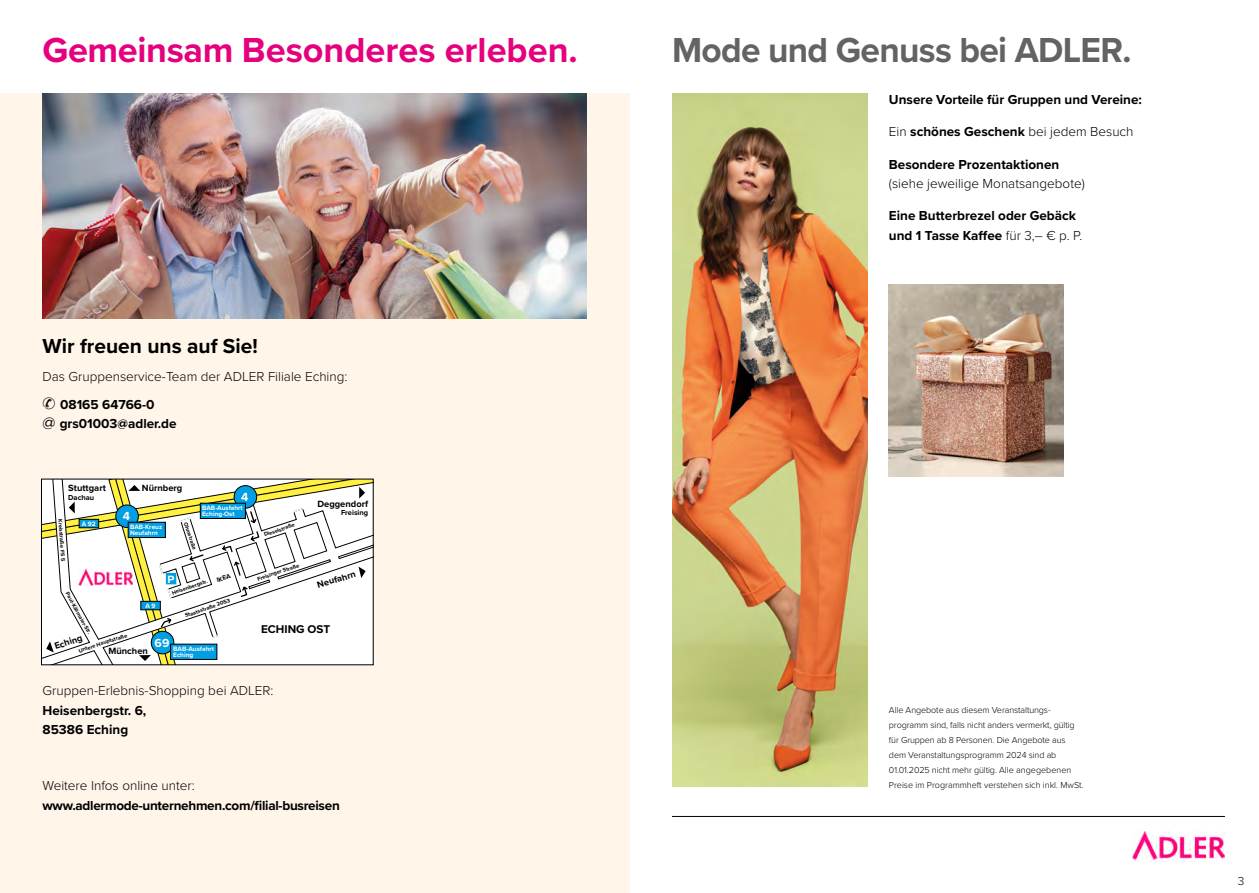
<style>
.page{position:relative;width:1259px;height:893px;background:#fff}
.page>*{position:absolute;margin:0;border:0;box-sizing:border-box;transform-origin:0 0}
.t1{font:700 36px "Proxima Nova";color:#e5007d}
.t2{font:700 36px "Proxima Nova";letter-spacing:-.02em;color:#636362}
.t3{font:700 21px "Proxima Nova";color:#000}
.t4{font:300 13.5px/28px "Proxima Nova";color:#000}
.t5{font:700 13.5px/19.5px "Proxima Nova";color:#000}
.t6{font:700 13.5px "Proxima Nova";letter-spacing:-.02em;color:#000}
.t7{font:700 12.15px "Proxima Nova";color:#fff}
.t8{font:300 12px "Proxima Nova";color:#000}
.t9{font:700 11.7px "Proxima Nova";color:#000}
.t10{font:700 10.95px "Proxima Nova";color:#fff}
.t11{font:700 9.3px "Proxima Nova";color:#000}
.t12{font:300 9px/15px "Proxima Nova";letter-spacing:-.01em;color:#000}
.t13{font:700 7.5px "Proxima Nova";color:#000}
.t14{font:700 6.6px/6.6px "Proxima Nova";color:#fff}
.t15{font:700 6.6px "Proxima Nova";color:#000}
.t16{font:700 5.55px "Proxima Nova";color:#000}
.s1{font-weight:700}
.s2{font-weight:400;font-size:16.5px}
.s3{font-weight:300}
</style>
<div class="page">
<img style="left:672px;top:94px;width:195px;height:693px">
<img style="left:1131px;top:831px;width:94px;height:30px">
<hr style="left:672px;top:816px;width:553px;height:1px;background:#000">
<img style="left:889px;top:285px;width:174px;height:191px">
<div style="left:0;top:94px;width:629px;height:799px;background:#fff5e9"></div>
<svg style="left:43px;top:481px;width:329px;height:182px;background:#dfe7df"></svg>
<img style="left:43px;top:94px;width:544px;height:225px">
<img style="left:78px;top:569px;width:55px;height:17px">
<h1 class="t1" style="left:43px;top:24px;width:537px">Gemeinsam Besonderes erleben.</h1>
<h2 class="t3" style="left:43px;top:330px;width:217px">Wir freuen uns auf Sie!</h2>
<h3 class="t4" style="left:43px;top:361px;width:306px">Das Gruppenservice-Team der ADLER Filiale Eching: ✆ <span class="s1">08165 64766-0</span></h3>
<h3 class="t5" style="left:43px;top:413px;width:136px"><span class="s2">@</span> grs01003@adler.de</h3>
<p class="t11" style="left:142px;top:481px;width:42px">Nürnberg</p>
<p class="t11" style="left:68px;top:481px;width:39px">Stuttgart</p>
<p class="t13" style="left:68px;top:491px;width:27px">Dachau</p>
<h3 class="t7" style="left:241px;top:488px;width:9px">4</h3>
<p class="t14" style="left:202px;top:504px;width:42px">BAB-Ausfahrt<br>Eching-Ost</p>
<p class="t11" style="left:317px;top:497px;width:52px">Deggendorf</p>
<p class="t13" style="left:341px;top:507px;width:29px">Freising</p>
<h3 class="t7" style="left:123px;top:507px;width:9px">4</h3>
<p class="t16" style="left:64px;top:519px;width:44px;rotate:86deg">Kreisstraße FS 5</p>
<p class="t14" style="left:82px;top:520px;width:16px">A 92</p>
<p class="t16" style="left:189px;top:521px;width:30px;rotate:71deg">Ohmstraße</p>
<p class="t16" style="left:263px;top:531px;width:34px;rotate:-18deg">Dieselstraße</p>
<p class="t16" style="left:256px;top:575px;width:46px;rotate:-18deg">Freisinger Straße</p>
<p class="t14" style="left:130px;top:523px;width:34px">BAB-Kreuz<br>Neufahrn</p>
<p class="t15" style="left:216px;top:575px;width:16px;rotate:-16deg">IKEA</p>
<p class="t11" style="left:315px;top:578px;width:41px;rotate:-17deg">Neufahrn</p>
<p class="t9" style="left:261px;top:620px;width:71px">ECHING OST</p>
<p class="t10" style="left:168px;top:571px;width:9px">P</p>
<p class="t16" style="left:171px;top:589px;width:39px;rotate:-19deg">Heisenbergstr.</p>
<p class="t16" style="left:71px;top:590px;width:49px;rotate:61deg">Paul-Käsmaier-Str.</p>
<p class="t16" style="left:184px;top:612px;width:49px;rotate:-19deg">Staatsstraße 2053</p>
<p class="t14" style="left:145px;top:602px;width:12px">A 9</p>
<p class="t16" style="left:77px;top:647px;width:52px;rotate:-18deg">Untere Hauptstraße</p>
<p class="t11" style="left:53px;top:640px;width:30px;rotate:-18deg">Eching</p>
<p class="t14" style="left:155px;top:645px;width:61px;text-align:center"><sup>69</sup> BAB-Ausfahrt<br>Eching</p>
<p class="t11" style="left:108px;top:644px;width:41px">München</p>
<h3 class="t4" style="left:43px;top:676px;width:232px">Gruppen-Erlebnis-Shopping bei ADLER:</h3>
<h3 class="t5" style="left:43px;top:700px;width:105px">Heisenbergstr. 6,<br>85386 Eching</h3>
<h3 class="t4" style="left:43px;top:771px;width:154px">Weitere Infos online unter:</h3>
<h3 class="t6" style="left:43px;top:795px;width:299px">www.adlermode-unternehmen.com/filial-busreisen</h3>
<h1 class="t2" style="left:672px;top:24px;width:461px">Mode und Genuss bei ADLER.</h1>
<h3 class="t5" style="left:889px;top:90px;width:254px">Unsere Vorteile für Gruppen und Vereine:</h3>
<h3 class="t4" style="left:889px;top:117px;width:246px">Ein <span class="s1">schönes Geschenk</span> bei jedem Besuch</h3>
<h3 class="t5" style="left:889px;top:154px;width:172px">Besondere Prozentaktionen</h3>
<h3 class="t4" style="left:889px;top:169px;width:197px">(siehe jeweilige Monatsangebote)</h3>
<h3 class="t5" style="left:889px;top:206px;width:195px">Eine Butterbrezel oder Gebäck und 1 Tasse Kaffee <span class="s3">für 3,– € p. P.</span></h3>
<p class="t12" style="left:889px;top:702px;width:196px">Alle Angebote aus diesem Veranstaltungs&shy;programm sind, falls nicht anders vermerkt, gültig für Gruppen ab 8 Personen. Die Angebote aus dem Veranstaltungsprogramm 2024 sind ab 01.01.2025 nicht mehr gültig. Alle angegebenen Preise im Programmheft verstehen sich inkl. MwSt.</p>
<h3 class="t8" style="left:1237px;top:872px;width:8px">3</h3>
</div>
